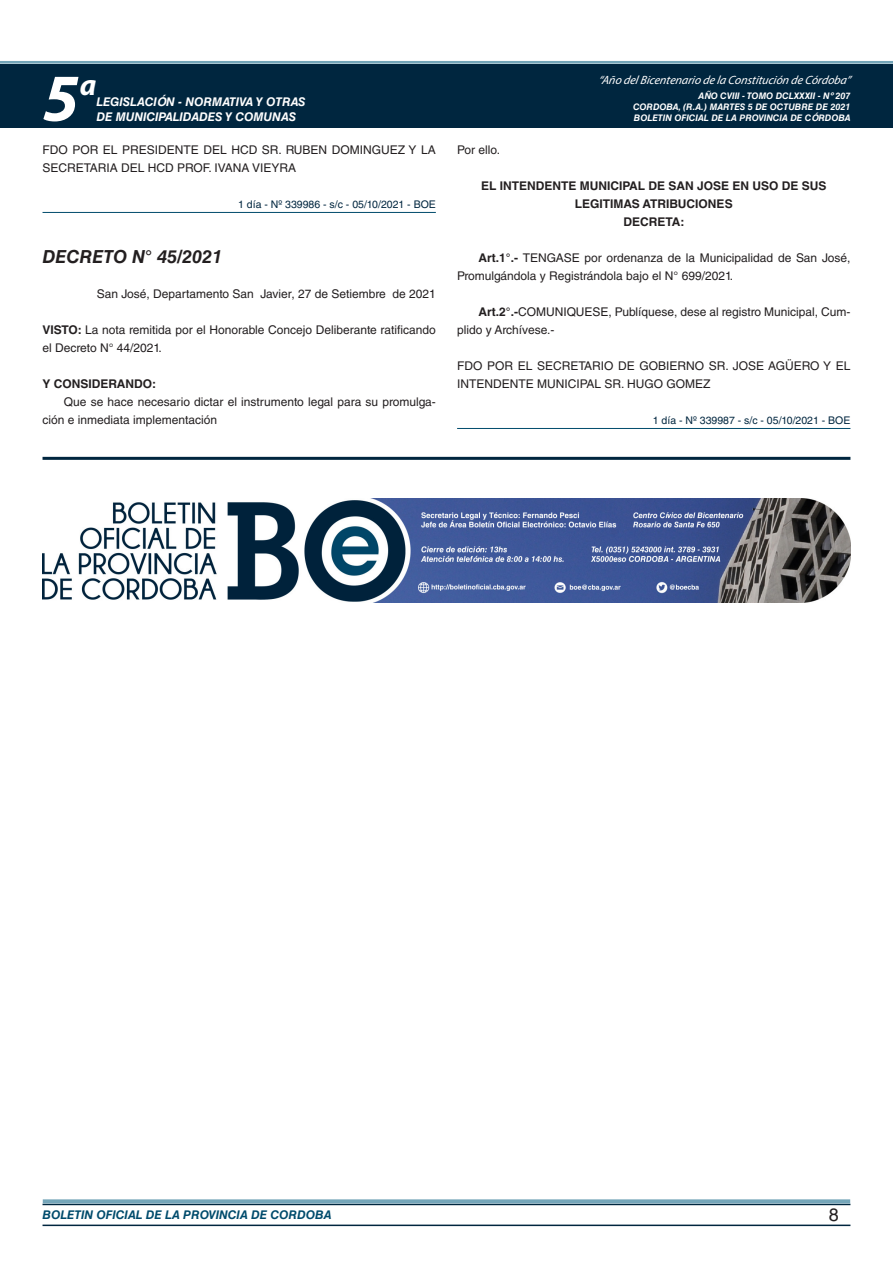
<style>
.page{position:relative;width:893px;height:1263px;background:#fff}
.page>*{position:absolute;margin:0;border:0;box-sizing:border-box;transform-origin:0 0}
.t1{font:italic 700 67.5px "Myriad Pro";color:#fff}
.t2{font:italic 700 30px "Myriad Pro";color:#fff}
.NOMBRE_DE_MINISTERIO{font:italic 700 18px "Helvetica LT Std";color:#231f20}
.t3{font:18px "Helvetica LT Std";color:#231f20}
.BASE{font:12px/18px "Helvetica LT Std";color:#231f20}
.RESUELVE{font:700 12px/18px "Helvetica LT Std";color:#231f20;text-align:center}
.t4{font:italic 700 12px "Helvetica LT Std";color:#fff}
.FECHA{font:12px "Helvetica LT Std";color:#231f20}
.t5{font:italic 12px "Myriad Pro";color:#fff}
.t6{font:italic 700 12px "Helvetica LT Std";color:#004b6c}
.BASE-2{font:700 12px "Helvetica LT Std";color:#231f20}
.FECHA_DE_VENCIMIENTO{font:10.5px "Helvetica LT Std";color:#00263f}
.t7{font:italic 700 9px/10.8px "Helvetica LT Std";color:#fff;text-align:justify}
.s1{font-weight:700}
</style>
<div class="page">
<div style="left:0;top:61px;width:893px;height:6px;background:#fff;opacity:.75"></div>
<div style="left:0;top:64px;width:893px;height:64px;background:#00263f"></div>
<hr style="left:43px;top:1224px;width:807px;height:2px;background:#00263f">
<div style="left:42px;top:1198px;width:809px;height:8px;background:#fff;opacity:.75"></div>
<hr style="left:43px;top:212px;width:393px;height:1px;background:#004b6c">
<hr style="left:457px;top:428px;width:393px;height:1px;background:#004b6c">
<hr style="left:43px;top:457px;width:807px;height:3px;background:#00263f">
<img style="left:43px;top:499px;width:807px;height:103px">
<h1 class="t1" style="left:43px;top:54px;width:38px">5</h1>
<h2 class="t2" style="left:80px;top:66px;width:18px">a</h2>
<p class="t4" style="left:96px;top:95px;width:211px">LEGISLACIÓN - NORMATIVA Y OTRAS</p>
<p class="t4" style="left:96px;top:109px;width:201px">DE MUNICIPALIDADES Y COMUNAS</p>
<p class="BASE" style="left:43px;top:141px;width:395px">FDO POR EL PRESIDENTE DEL HCD SR. RUBEN DOMINGUEZ Y LA<br>SECRETARIA DEL HCD PROF. IVANA VIEYRA</p>
<p class="FECHA_DE_VENCIMIENTO" style="left:238px;top:198px;width:199px">1 día - Nº 339986 - s/c - 05/10/2021 - BOE</p>
<p class="NOMBRE_DE_MINISTERIO" style="left:43px;top:246px;width:181px">DECRETO N° 45/2021</p>
<p class="FECHA" style="left:97px;top:287px;width:340px">San José, Departamento San Javier, 27 de Setiembre de 2021</p>
<p class="BASE" style="left:43px;top:321px;width:395px"><span class="s1">VISTO:</span> La nota remitida por el Honorable Concejo Deliberante ratificando el Decreto N° 44/2021.</p>
<p class="BASE-2" style="left:43px;top:376px;width:115px">Y CONSIDERANDO:</p>
<p class="BASE" style="left:43px;top:393px;width:395px;text-indent:21px">Que se hace necesario dictar el instrumento legal para su promulga&shy;ción e inmediata implementación</p>
<p class="t5" style="left:598px;top:72px;width:254px">“Año delBicentenario de la Constitución de Córdoba”</p>
<p class="t7" style="left:633px;top:91px;width:219px;text-indent:65px">AÑO CVIII - TOMO DCLXXXII - Nº 207<br>CORDOBA, (R.A.) MARTES 5 DE OCTUBRE DE 2021<br>BOLETIN OFICIAL DE LA PROVINCIA DE CÓRDOBA</p>
<p class="BASE" style="left:457px;top:141px;width:44px">Por ello.</p>
<p class="RESUELVE" style="left:481px;top:176px;width:347px">EL INTENDENTE MUNICIPAL DE SAN JOSE EN USO DE SUS<br>LEGITIMAS ATRIBUCIONES</p>
<p class="RESUELVE" style="left:624px;top:212px;width:62px">DECRETA:</p>
<p class="BASE" style="left:457px;top:249px;width:395px;text-indent:21px"><span class="s1">Art.1°.-</span> TENGASE por ordenanza de la Municipalidad de San José,<br>Promulgándola y Registrándola bajo el N° 699/2021.</p>
<p class="BASE" style="left:457px;top:303px;width:395px;text-indent:21px"><span class="s1">Art.2°.-</span>COMUNIQUESE, Publíquese, dese al registro Municipal, Cum&shy;plido y Archívese.-</p>
<p class="BASE" style="left:457px;top:357px;width:395px">FDO POR EL SECRETARIO DE GOBIERNO SR. JOSE AGÜERO Y EL<br>INTENDENTE MUNICIPAL SR. HUGO GOMEZ</p>
<p class="FECHA_DE_VENCIMIENTO" style="left:653px;top:414px;width:199px">1 día - Nº 339987 - s/c - 05/10/2021 - BOE</p>
<p class="t6" style="left:43px;top:1208px;width:290px">BOLETIN OFICIAL DE LA PROVINCIA DE CORDOBA</p>
<h3 class="t3" style="left:829px;top:1204px;width:12px">8</h3>
</div>
